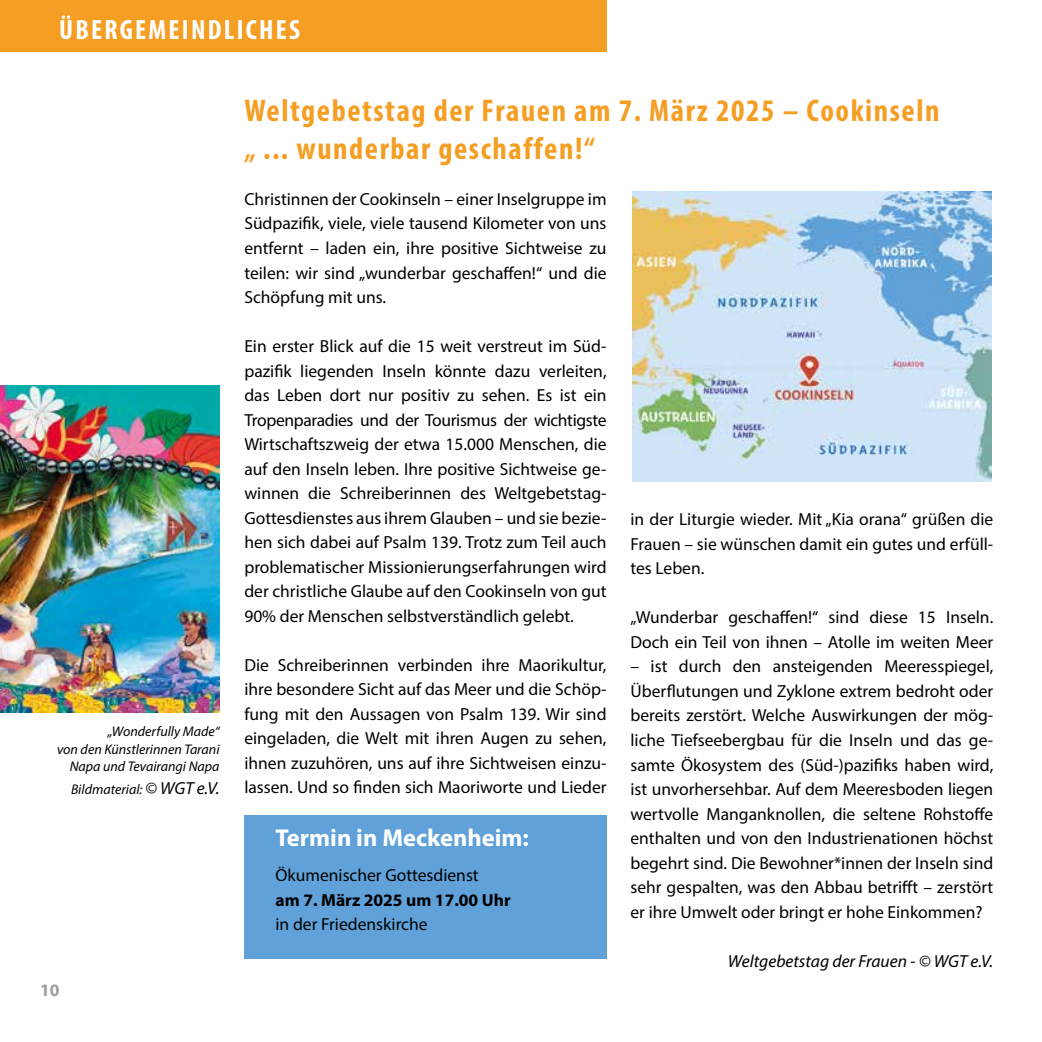
<style>
.page{position:relative;width:1042px;height:1042px;background:#fff}
.page>*{position:absolute;margin:0;border:0;box-sizing:border-box;transform-origin:0 0}
.t1{font:700 condensed 31.5px/37.8px "Myriad Pro";letter-spacing:.05em;color:#f59e24}
.t2{font:700 condensed 28px "Myriad Pro";letter-spacing:.08em;color:#fff}
.t3{font:700 24.5px "Myriad Pro";color:#fff}
.t4{font:17.5px/24.5px "Myriad Pro";color:#000;text-align:justify}
.t5{font:italic 17.5px "Myriad Pro";color:#000}
.t6{font:700 17.5px "Myriad Pro";color:#000}
.t7{font:700 17.5px "Myriad Pro";color:#9d9d9c}
.t8{font:italic 14px/17.5px "Myriad Pro";color:#000;text-align:right}
.s1{font-size:17.5px}
</style>
<div class="page">
<div style="left:0;top:0;width:606px;height:51px;background:#f59e24"></div>
<div style="left:244px;top:815px;width:362px;height:144px;background:#5fa1d8"></div>
<img style="left:0;top:385px;width:220px;height:327px">
<img style="left:632px;top:192px;width:360px;height:289px">
<h2 class="t2" style="left:59px;top:12px;width:242px">ÜBERGEMEINDLICHES</h2>
<p class="t8" style="left:57px;top:722px;width:164px">„Wonderfully Made“<br>von den Künstlerinnen Tarani<br>Napa und Tevairangi Napa</p>
<p class="t8" style="left:71px;top:780px;width:150px">Bildmaterial: <span class="s1">© WGT e.V.</span></p>
<p class="t7" style="left:40px;top:978px;width:21px">10</p>
<h1 class="t1" style="left:244px;top:91px;width:696px">Weltgebetstag der Frauen am 7. März 2025 – Cookinseln „ ... wunderbar geschaffen!“</h1>
<p class="t4" style="left:244px;top:187px;width:364px">Christinnen der Cookinseln – einer Inselgruppe im Südpazifik, viele, viele tausend Kilometer von uns entfernt – laden ein, ihre positive Sichtweise zu teilen: wir sind „wunderbar geschaffen!“ und die Schöpfung mit uns.</p>
<p class="t4" style="left:244px;top:334px;width:364px">Ein erster Blick auf die 15 weit verstreut im Süd&shy;pazifik liegenden Inseln könnte dazu verleiten, das Leben dort nur positiv zu sehen. Es ist ein Tropenparadies und der Tourismus der wichtigste Wirtschaftszweig der etwa 15.000 Menschen, die auf den Inseln leben. Ihre positive Sichtweise ge&shy;winnen die Schreiberinnen des Weltgebetstag-Gottesdienstes aus ihrem Glauben – und sie bezie&shy;hen sich dabei auf Psalm 139. Trotz zum Teil auch problematischer Missionierungserfahrungen wird der christliche Glaube auf den Cookinseln von gut 90% der Menschen selbstverständlich gelebt.</p>
<p class="t4" style="left:244px;top:652px;width:364px">Die Schreiberinnen verbinden ihre Maorikultur, ihre besondere Sicht auf das Meer und die Schöp&shy;fung mit den Aussagen von Psalm 139. Wir sind eingeladen, die Welt mit ihren Augen zu sehen, ihnen zuzuhören, uns auf ihre Sichtweisen einzu&shy;lassen. Und so finden sich Maoriworte und Lieder</p>
<h3 class="t3" style="left:275px;top:822px;width:255px">Termin in Meckenheim:</h3>
<p class="t4" style="left:275px;top:863px;width:205px">Ökumenischer Gottesdienst</p>
<p class="t6" style="left:275px;top:888px;width:237px">am 7. März 2025 um 17.00 Uhr</p>
<p class="t4" style="left:275px;top:912px;width:154px">in der Friedenskirche</p>
<p class="t4" style="left:630px;top:507px;width:364px">in der Liturgie wieder. Mit „Kia orana“ grüßen die Frauen – sie wünschen damit ein gutes und erfüll&shy;tes Leben.</p>
<p class="t4" style="left:630px;top:605px;width:364px">„Wunderbar geschaffen!“ sind diese 15 Inseln.<br>Doch ein Teil von ihnen – Atolle im weiten Meer</p>
<p class="t4" style="left:630px;top:654px;width:364px">– ist durch den ansteigenden Meeresspiegel, Überflutungen und Zyklone extrem bedroht oder bereits zerstört. Welche Auswirkungen der mög&shy;liche Tiefseebergbau für die Inseln und das ge&shy;samte Ökosystem des (Süd-)pazifiks haben wird, ist unvorhersehbar. Auf dem Meeresboden liegen wertvolle Manganknollen, die seltene Rohstoffe enthalten und von den Industrienationen höchst begehrt sind. Die Bewohner*innen der Inseln sind sehr gespalten, was den Abbau betrifft – zerstört er ihre Umwelt oder bringt er hohe Einkommen?</p>
<p class="t5" style="left:728px;top:950px;width:267px">Weltgebetstag der Frauen - © WGT e.V.</p>
</div>
